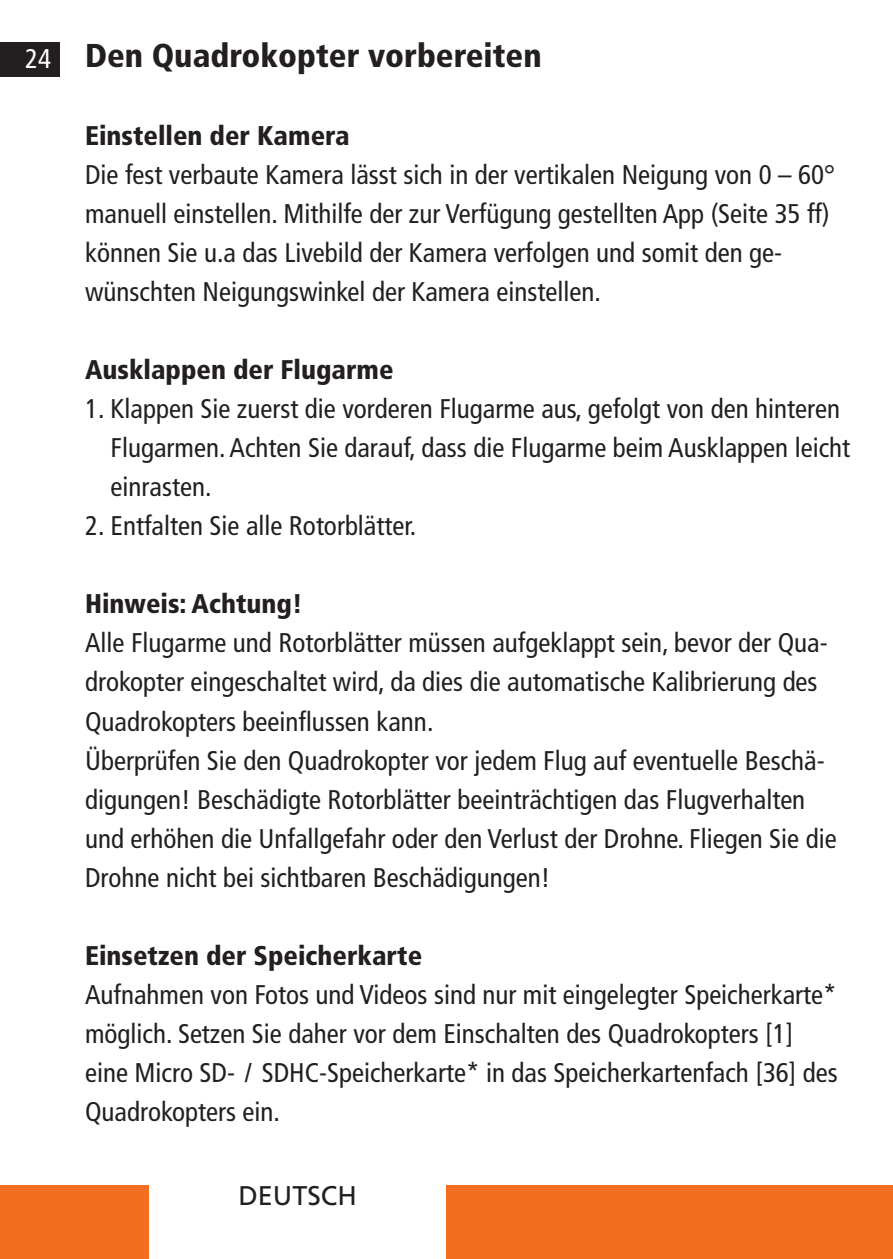
<style>
.page{position:relative;width:893px;height:1259px;background:#fff}
.page>*{position:absolute;margin:0;border:0;box-sizing:border-box;transform-origin:0 0}
.t1{font:900 condensed 33px "Frutiger LT";color:#231f20}
.t2{font:condensed 27px/39px "Frutiger LT";color:#231f20}
.t3{font:900 condensed 27px "Frutiger LT";color:#231f20}
.t4{font:27px "Frutiger LT";color:#231f20}
.s1{font-weight:400;font-size:27px;color:#fff}
</style>
<div class="page">
<div style="left:0;top:1184px;width:149px;height:75px;background:#f36e21"></div>
<div style="left:446px;top:1184px;width:447px;height:75px;background:#f36e21"></div>
<div style="left:0;top:43px;width:60px;height:34px;background:#231f20"></div>
<p class="t1" style="left:25px;top:36px;width:518px"><span class="s1">24</span> Den Quadrokopter vorbereiten</p>
<p class="t3" style="left:85px;top:120px;width:266px">Einstellen der Kamera</p>
<p class="t2" style="left:85px;top:156px;width:751px">Die fest verbaute Kamera lässt sich in der vertikalen Neigung von 0 – 60° manuell einstellen. Mithilfe der zur Verfügung gestellten App (Seite 35 ff) können Sie u.a das Livebild der Kamera verfolgen und somit den ge&shy;wünschten Neigungswinkel der Kamera einstellen.</p>
<p class="t3" style="left:85px;top:354px;width:310px">Ausklappen der Flugarme</p>
<p class="t2" style="left:111px;top:390px;width:741px;text-indent:-26px">1. Klappen Sie zuerst die vorderen Flugarme aus, gefolgt von den hinteren<br>Flugarmen. Achten Sie darauf, dass die Flugarme beim Ausklappen leicht einrasten.</p>
<p class="t2" style="left:85px;top:507px;width:333px">2. Entfalten Sie alle Rotorblätter.</p>
<p class="t3" style="left:85px;top:588px;width:219px">Hinweis: Achtung!</p>
<p class="t2" style="left:85px;top:624px;width:744px">Alle Flugarme und Rotorblätter müssen aufgeklappt sein, bevor der Qua&shy;drokopter eingeschaltet wird, da dies die automatische Kalibrierung des<br>Quadrokopters beeinflussen kann.</p>
<p class="t2" style="left:85px;top:741px;width:753px">Überprüfen Sie den Quadrokopter vor jedem Flug auf eventuelle Beschä&shy;digungen! Beschädigte Rotorblätter beeinträchtigen das Flugverhalten und erhöhen die Unfallgefahr oder den Verlust der Drohne. Fliegen Sie die Drohne nicht bei sichtbaren Beschädigungen!</p>
<p class="t3" style="left:85px;top:939px;width:339px">Einsetzen der Speicherkarte</p>
<p class="t2" style="left:85px;top:975px;width:754px">Aufnahmen von Fotos und Videos sind nur mit eingelegter Speicherkarte* möglich. Setzen Sie daher vor dem Einschalten des Quadrokopters [1] eine Micro SD- / SDHC-Speicherkarte* in das Speicherkartenfach [36] des Quadrokopters ein.</p>
<p class="t4" style="left:238px;top:1179px;width:120px">DEUTSCH</p>
</div>
